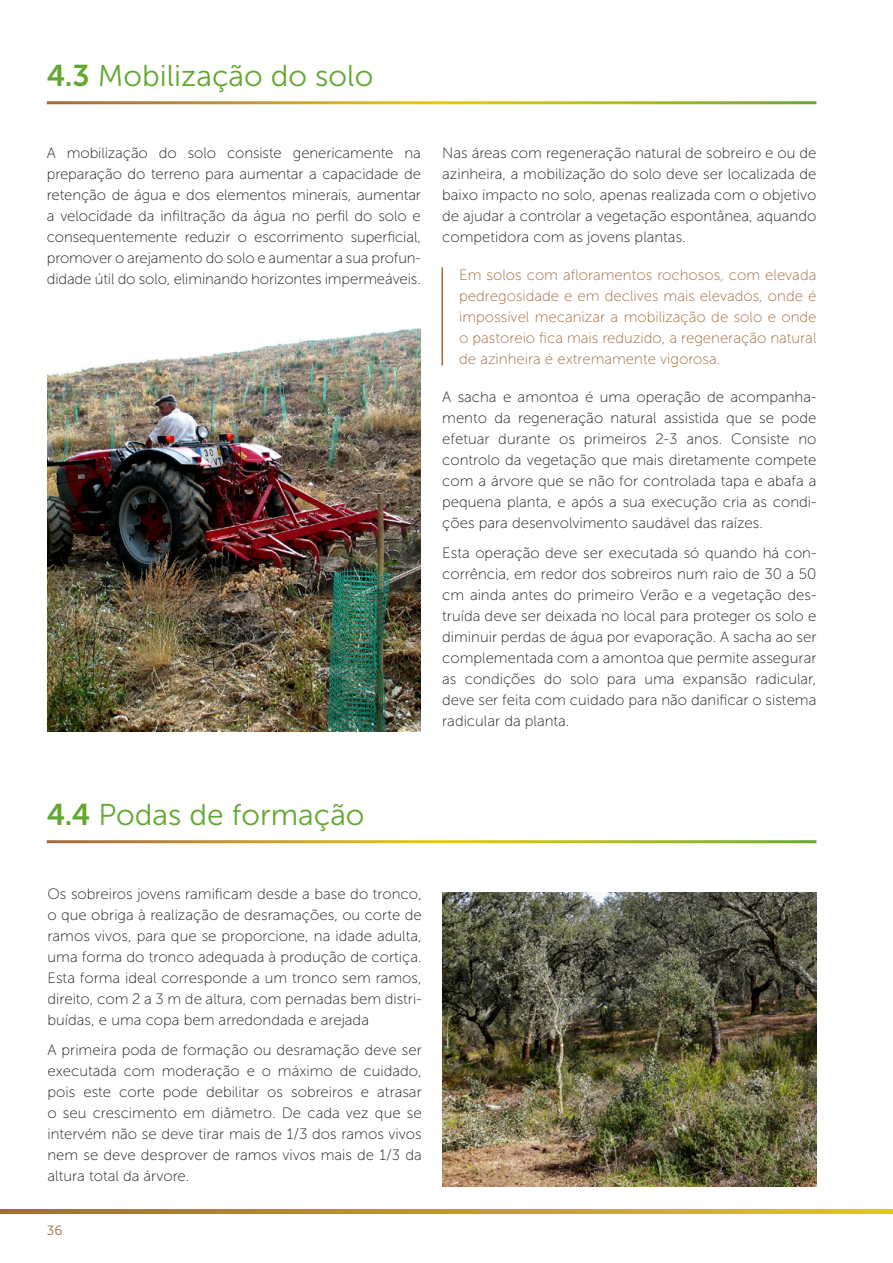
<style>
.page{position:relative;width:893px;height:1263px;background:#fff}
.page>*{position:absolute;margin:0;border:0;box-sizing:border-box;transform-origin:0 0}
.t1{font:30px "Museo Sans 300";color:#62a830}
.t2{font:15px/21px "Museo Sans 100";color:#1d1d1b;text-align:justify}
.t3{font:15px/21px "Museo Sans 100";color:#a16a38;text-align:justify}
.t4{font:13.5px "Museo Sans 300";color:#a16a38}
.s1{font-family:"Museo Sans 700"}
</style>
<div class="page">
<svg style="left:0;top:1209px;width:893px;height:4px;background:#c1982e"></svg>
<img style="left:442px;top:892px;width:374px;height:294px">
<hr style="left:441px;top:267px;width:2px;height:98px;background:#a16a38">
<img style="left:48px;top:328px;width:373px;height:403px">
<h1 class="t1" style="left:47px;top:60px;width:328px"><span class="s1">4.3</span> Mobilização do solo</h1>
<p class="t2" style="left:47px;top:143px;width:376px">A mobilização do solo consiste genericamente na preparação do terreno para aumentar a capacidade de retenção de água e dos elementos minerais, aumentar a velocidade da infiltração da água no perfil do solo e consequentemente reduzir o escorrimento superficial, promover o arejamento do solo e aumentar a sua profun&shy;didade útil do solo, eliminando horizontes impermeáveis.</p>
<p class="t2" style="left:442px;top:143px;width:376px">Nas áreas com regeneração natural de sobreiro e ou de azinheira, a mobilização do solo deve ser localizada de baixo impacto no solo, apenas realizada com o objetivo de ajudar a controlar a vegetação espontânea, aquando competidora com as jovens plantas.</p>
<p class="t3" style="left:459px;top:265px;width:359px">Em solos com afloramentos rochosos, com elevada pedregosidade e em declives mais elevados, onde é impossível mecanizar a mobilização de solo e onde o pastoreio fica mais reduzido, a regeneração natural de azinheira é extremamente vigorosa.</p>
<p class="t2" style="left:442px;top:387px;width:376px">A sacha e amontoa é uma operação de acompanha&shy;mento da regeneração natural assistida que se pode efetuar durante os primeiros 2-3 anos. Consiste no controlo da vegetação que mais diretamente compete com a árvore que se não for controlada tapa e abafa a pequena planta, e após a sua execução cria as condi&shy;ções para desenvolvimento saudável das raízes.</p>
<p class="t2" style="left:442px;top:542px;width:376px">Esta operação deve ser executada só quando há con&shy;corrência, em redor dos sobreiros num raio de 30 a 50 cm ainda antes do primeiro Verão e a vegetação des&shy;truída deve ser deixada no local para proteger os solo e diminuir perdas de água por evaporação. A sacha ao ser complementada com a amontoa que permite assegurar as condições do solo para uma expansão radicular, deve ser feita com cuidado para não danificar o sistema radicular da planta.</p>
<h1 class="t1" style="left:47px;top:799px;width:319px"><span class="s1">4.4</span> Podas de formação</h1>
<p class="t2" style="left:48px;top:884px;width:376px">Os sobreiros jovens ramificam desde a base do tronco, o que obriga à realização de desramações, ou corte de ramos vivos, para que se proporcione, na idade adulta, uma forma do tronco adequada à produção de cortiça.<br>Esta forma ideal corresponde a um tronco sem ramos, direito, com 2 a 3 m de altura, com pernadas bem distri&shy;buídas, e uma copa bem arredondada e arejada</p>
<p class="t2" style="left:48px;top:1039px;width:376px">A primeira poda de formação ou desramação deve ser executada com moderação e o máximo de cuidado, pois este corte pode debilitar os sobreiros e atrasar o seu crescimento em diâmetro. De cada vez que se intervém não se deve tirar mais de 1/3 dos ramos vivos nem se deve desprover de ramos vivos mais de 1/3 da altura total da árvore.</p>
<p class="t4" style="left:47px;top:1223px;width:17px">36</p>
</div>
